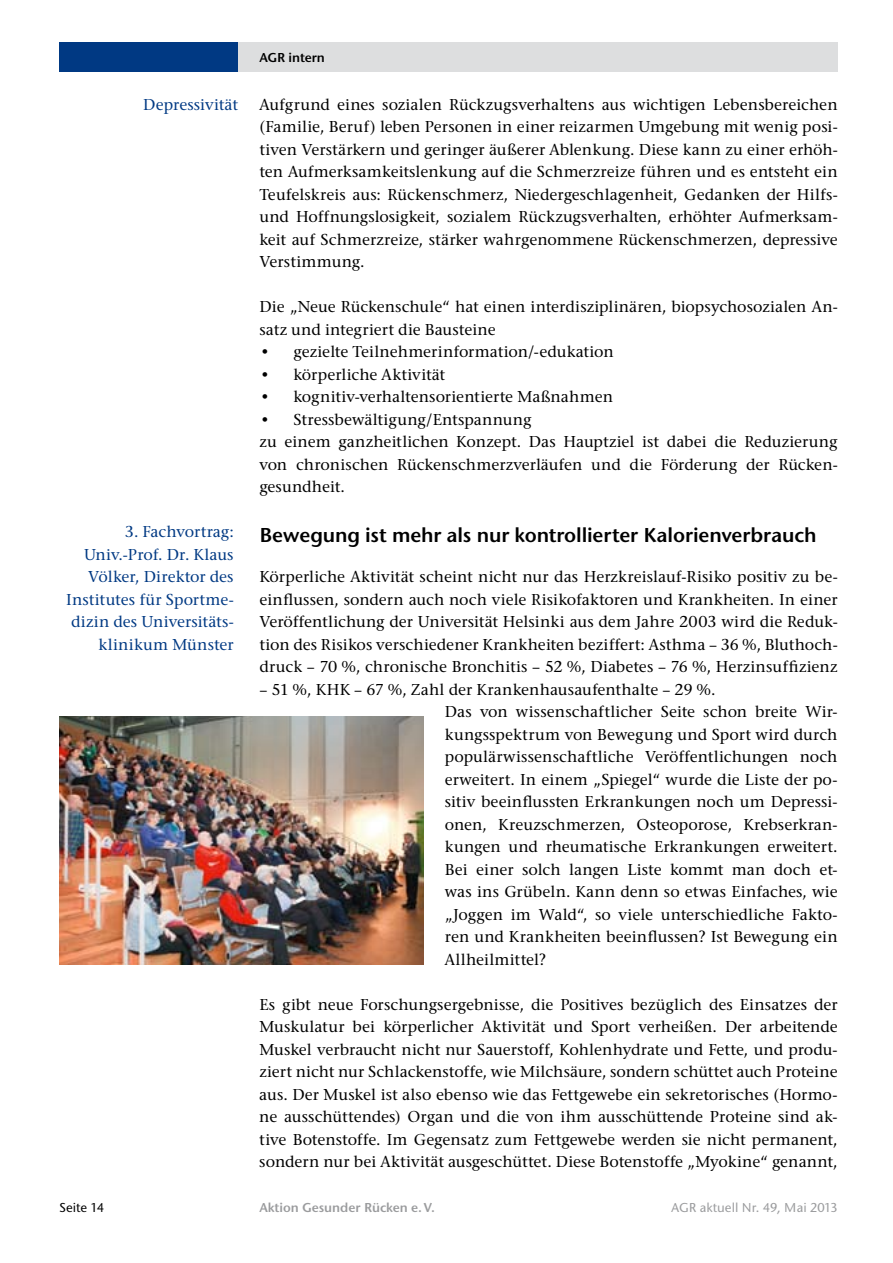
<style>
.page{position:relative;width:893px;height:1263px;background:#fff}
.page>*{position:absolute;margin:0;border:0;box-sizing:border-box;transform-origin:0 0}
.t1{font:21px "Stone Sans Itc T Semi";letter-spacing:-.005em;color:#000}
.t2{font:500 16.5px/22.5px "Stone Serif Itc T";color:#000;text-align:justify}
.t3{font:500 16.5px/22.5px "Stone Serif Itc T";color:#003983;text-align:right}
.t4{font:13.5px "Stone Sans Itc T Semi";color:#9b9c9e}
.t5{font:500 13.5px "Stone Sans Itc T";color:#9b9c9e}
.t6{font:13.5px "Stone Sans Itc T Semi";color:#000}
.t7{font:500 13.5px "Stone Sans Itc T";color:#000}
</style>
<div class="page">
<div style="left:60px;top:42px;width:778px;height:30px;background:#dddedf"></div>
<div style="left:60px;top:42px;width:178px;height:30px;background:#003983"></div>
<img style="left:60px;top:716px;width:364px;height:249px">
<p class="t3" style="left:143px;top:93px;width:96px">Depressivität</p>
<p class="t3" style="left:66px;top:520px;width:169px">3. Fachvortrag:<br>Univ.-Prof. Dr. Klaus<br>Völker, Direktor des<br>Institutes für Sportme&shy;dizin des Universitäts&shy;klinikum Münster</p>
<p class="t6" style="left:259px;top:49px;width:67px">AGR intern</p>
<p class="t2" style="left:259px;top:93px;width:580px">Aufgrund eines sozialen Rückzugsverhaltens aus wichtigen Lebensbereichen (Familie, Beruf) leben Personen in einer reizarmen Umgebung mit wenig posi&shy;tiven Verstärkern und geringer äußerer Ablenkung. Diese kann zu einer erhöh&shy;ten Aufmerksamkeitslenkung auf die Schmerzreize führen und es entsteht ein Teufelskreis aus: Rückenschmerz, Niedergeschlagenheit, Gedanken der Hilfs&shy;und Hoffnungslosigkeit, sozialem Rückzugsverhalten, erhöhter Aufmerksam&shy;keit auf Schmerzreize, stärker wahrgenommene Rückenschmerzen, depressive Verstimmung.</p>
<p class="t2" style="left:259px;top:295px;width:580px">Die „Neue Rückenschule“ hat einen interdisziplinären, biopsychosozialen An&shy;satz und integriert die Bausteine</p>
<p class="t2" style="left:259px;top:340px;width:356px">• gezielte Teilnehmerinformation/-edukation</p>
<p class="t2" style="left:259px;top:363px;width:187px">• körperliche Aktivität</p>
<p class="t2" style="left:259px;top:385px;width:355px">• kognitiv-verhaltensorientierte Maßnahmen</p>
<p class="t2" style="left:259px;top:408px;width:580px;text-align:left">• Stressbewältigung/Entspannung<br>zu einem ganzheitlichen Konzept. Das Hauptziel ist dabei die Reduzierung von chronischen Rückenschmerzverläufen und die Förderung der Rücken&shy;gesundheit.</p>
<p class="t1" style="left:259px;top:522px;width:559px">Bewegung ist mehr als nur kontrollierter Kalorienverbrauch</p>
<p class="t2" style="left:259px;top:565px;width:580px">Körperliche Aktivität scheint nicht nur das Herzkreislauf-Risiko positiv zu be&shy;einflussen, sondern auch noch viele Risikofaktoren und Krankheiten. In einer Veröffentlichung der Universität Helsinki aus dem Jahre 2003 wird die Reduk&shy;tion des Risikos verschiedener Krankheiten beziffert: Asthma – 36 %, Bluthoch&shy;druck – 70 %, chronische Bronchitis – 52 %, Diabetes – 76 %, Herzinsuffizienz</p>
<p class="t2" style="left:445px;top:678px;width:394px;text-align:left;text-indent:-186px">– 51 %, KHK – 67 %, Zahl der Krankenhausaufenthalte – 29 %.<br>Das von wissenschaftlicher Seite schon breite Wir&shy;kungsspektrum von Bewegung und Sport wird durch populärwissenschaftliche Veröffentlichungen noch erweitert. In einem „Spiegel“ wurde die Liste der po&shy;sitiv beeinflussten Erkrankungen noch um Depressi&shy;onen, Kreuzschmerzen, Osteoporose, Krebserkran&shy;kungen und rheumatische Erkrankungen erweitert.<br>Bei einer solch langen Liste kommt man doch et&shy;was ins Grübeln. Kann denn so etwas Einfaches, wie „Joggen im Wald“, so viele unterschiedliche Fakto&shy;ren und Krankheiten beeinflussen? Ist Bewegung ein Allheilmittel?</p>
<p class="t2" style="left:259px;top:993px;width:580px">Es gibt neue Forschungsergebnisse, die Positives bezüglich des Einsatzes der Muskulatur bei körperlicher Aktivität und Sport verheißen. Der arbeitende Muskel verbraucht nicht nur Sauerstoff, Kohlenhydrate und Fette, und produ&shy;ziert nicht nur Schlackenstoffe, wie Milchsäure, sondern schüttet auch Proteine aus. Der Muskel ist also ebenso wie das Fettgewebe ein sekretorisches (Hormo&shy;ne ausschüttendes) Organ und die von ihm ausschüttende Proteine sind ak&shy;tive Botenstoffe. Im Gegensatz zum Fettgewebe werden sie nicht permanent, sondern nur bei Aktivität ausgeschüttet. Diese Botenstoffe „Myokine“ genannt,</p>
<p class="t7" style="left:60px;top:1200px;width:46px">Seite 14</p>
<p class="t4" style="left:259px;top:1199px;width:177px">Aktion Gesunder Rücken e.V.</p>
<p class="t5" style="left:671px;top:1200px;width:168px">AGR aktuell Nr. 49, Mai 2013</p>
</div>
